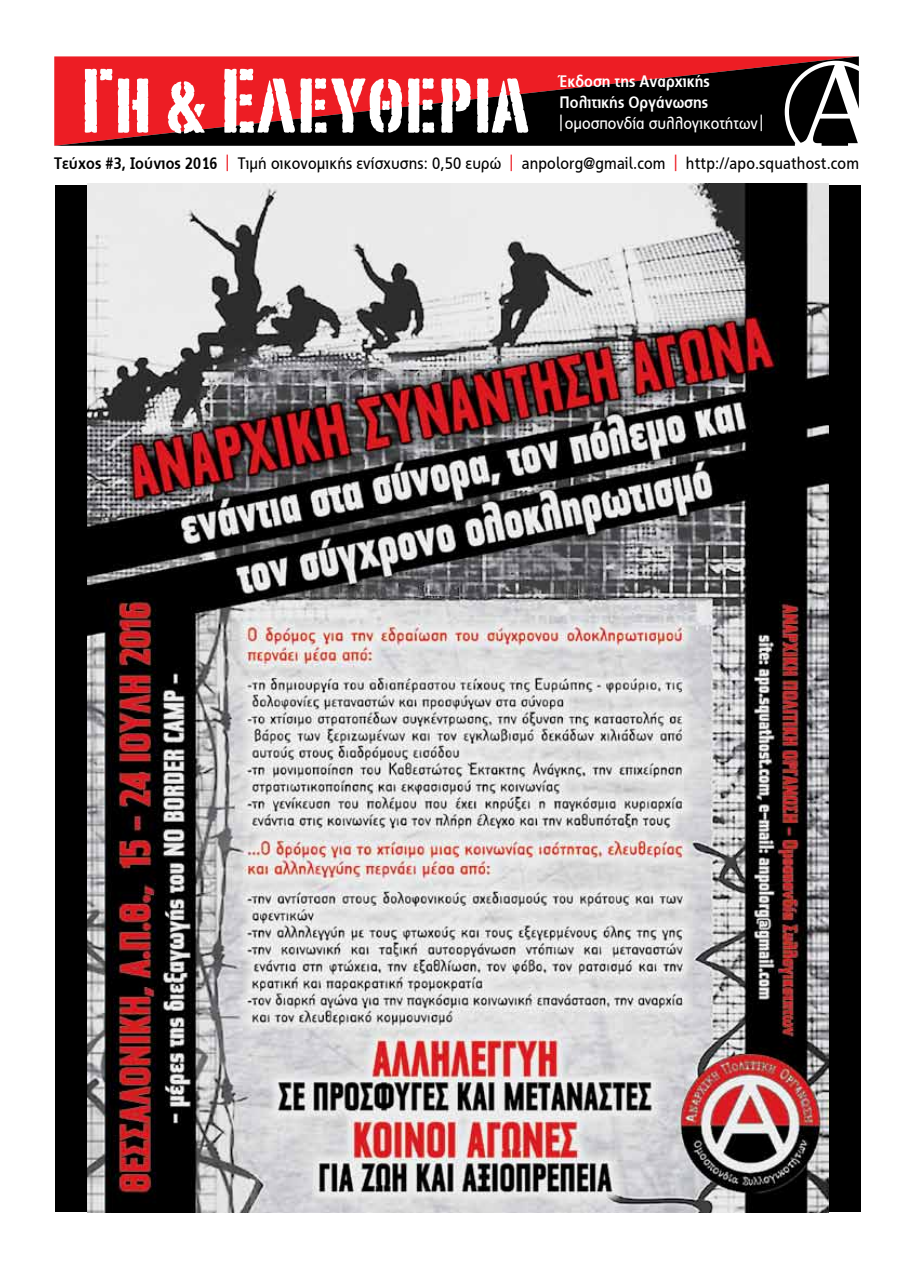
<style>
.page{position:relative;width:915px;height:1276px;background:#fff}
.page>*{position:absolute;margin:0;border:0;box-sizing:border-box;transform-origin:0 0}
.t1{font:89.25px "Army Caps";color:#fff;scale:1.06 1}
.t2{font:16.5px "PF Index";letter-spacing:.01em;color:#000}
.t3{font:700 16.5px/21px "PF Index";color:#fff}
.t4{font:16.5px "PF Index";color:#fff}
.s1{font-size:70.8px}
.s2{font-weight:700}
.s3{color:#ed1d24}
</style>
<div class="page">
<div style="left:55px;top:185px;width:804px;height:1026px;background:#000"></div>
<img style="left:87px;top:184px;width:740px;height:1028px">
<svg style="left:54px;top:56px;width:804px;height:90px;background:#821215"></svg>
<svg style="left:782px;top:59px;width:77px;height:87px"></svg>
<h1 class="t1" style="left:80px;top:50px;width:426px">Γη <span class="s1">&amp;</span> Ελευθερια</h1>
<p class="t3" style="left:559px;top:71px;width:152px">Έκδοση της Αναρχικής<br>Πολιτικής Οργάνωσης</p>
<p class="t4" style="left:559px;top:116px;width:205px">| ομοσπονδία συλλογικοτήτων |</p>
<p class="t2" style="left:54px;top:153px;width:806px"><span class="s2">Τεύχος #3, Ιούνιος 2016</span> <span class="s3">|</span> Τιμή οικονομικής ενίσχυσης: 0,50 ευρώ <span class="s3">|</span> anpolorg@gmail.com <span class="s3">|</span> http://apo.squathost.com</p>
</div>
